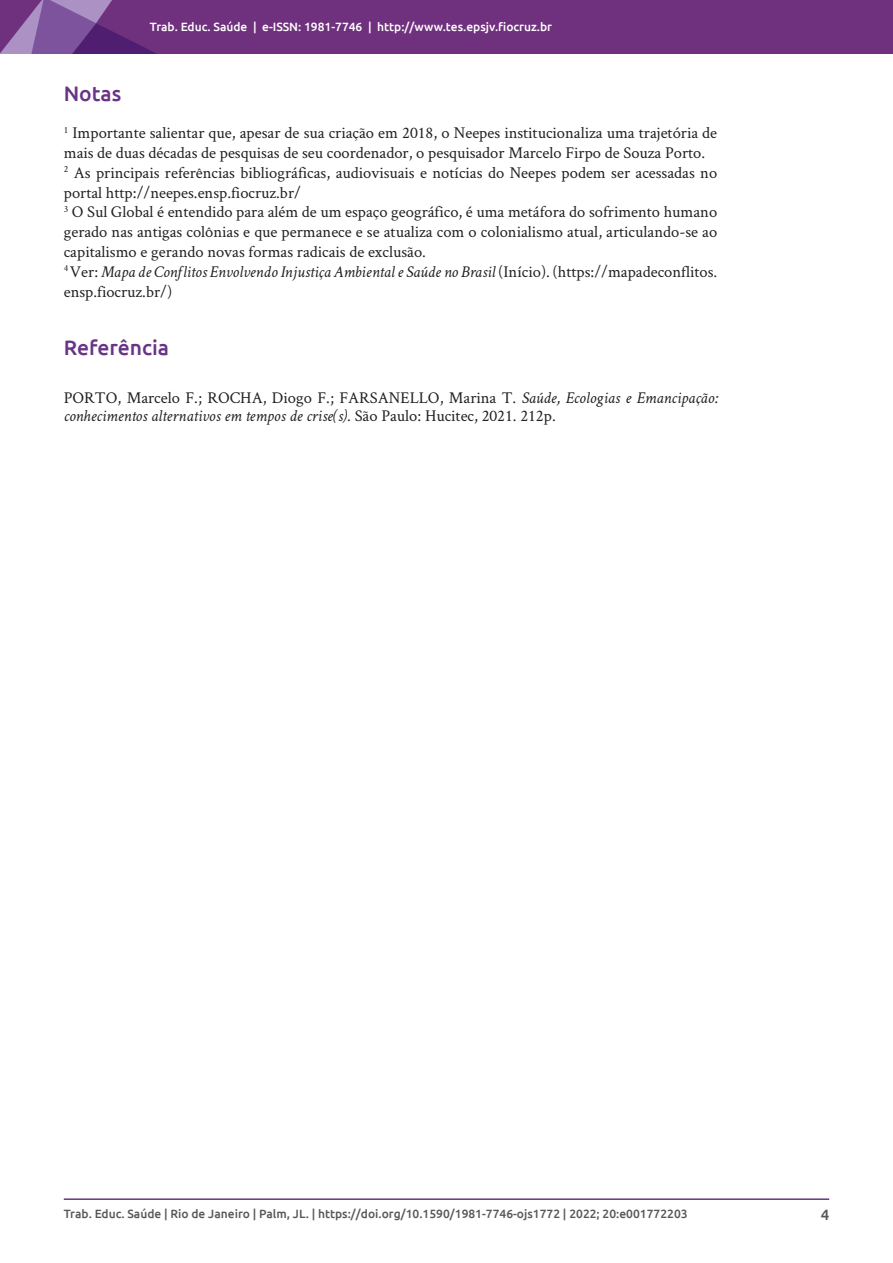
<style>
.page{position:relative;width:893px;height:1263px;background:#fff}
.page>*{position:absolute;margin:0;border:0;box-sizing:border-box;transform-origin:0 0}
.titulo1_-_roxo{font:500 21px "Ubuntu";color:#693486}
.citacao{font:16.5px/19.8px "Crimson Text";color:#231f20}
.t1{font:italic 16.5px/19.8px "Crimson Text";color:#231f20}
.t2{font:500 15px "Ubuntu";color:#57585a}
.t3{font:500 12px "Ubuntu";color:#57585a}
.t4{font:500 12px "Ubuntu";color:#fff}
.s1{font-style:normal}
.s2{font-style:italic}
</style>
<div class="page">
<hr style="left:64px;top:1198px;width:765px;height:2px;background:#693486">
<img style="left:0;top:0;width:893px;height:53px">
<p class="t4" style="left:150px;top:19px;width:404px">Trab. Educ. Saúde | e-ISSN: 1981-7746 | http://www.tes.epsjv.fiocruz.br</p>
<p class="titulo1_-_roxo" style="left:64px;top:81px;width:59px">Notas</p>
<p class="citacao" style="left:64px;top:122px;width:655px"><sup>1</sup> Importante salientar que, apesar de sua criação em 2018, o Neepes institucionaliza uma trajetória de mais de duas décadas de pesquisas de seu coordenador, o pesquisador Marcelo Firpo de Souza Porto.</p>
<p class="citacao" style="left:64px;top:162px;width:655px"><sup>2</sup> As principais referências bibliográficas, audiovisuais e notícias do Neepes podem ser acessadas no portal http://neepes.ensp.fiocruz.br/</p>
<p class="citacao" style="left:64px;top:202px;width:655px;text-align:justify"><sup>3</sup> O Sul Global é entendido para além de um espaço geográfico, é uma metáfora do sofrimento humano gerado nas antigas colônias e que permanece e se atualiza com o colonialismo atual, articulando-se ao capitalismo e gerando novas formas radicais de exclusão.</p>
<p class="t1" style="left:64px;top:262px;width:655px"><sup>4</sup> <span class="s1">Ver:</span> Mapa de Conflitos Envolvendo Injustiça Ambiental e Saúde no Brasil <span class="s1">(Início). (https://mapadeconflitos. ensp.fiocruz.br/)</span></p>
<p class="titulo1_-_roxo" style="left:64px;top:334px;width:107px">Referência</p>
<p class="citacao" style="left:64px;top:388px;width:655px;line-height:18px">PORTO, Marcelo F.; ROCHA, Diogo F.; FARSANELLO, Marina T. <span class="s2">Saúde, Ecologias e Emancipação: conhecimentos alternativos em tempos de crise(s)</span>. São Paulo: Hucitec, 2021. 212p.</p>
<p class="t3" style="left:64px;top:1206px;width:625px">Trab. Educ. Saúde | Rio de Janeiro | Palm, JL. | https://doi.org/10.1590/1981-7746-ojs1772 | 2022; 20:e001772203</p>
<p class="t2" style="left:821px;top:1205px;width:10px">4</p>
</div>
